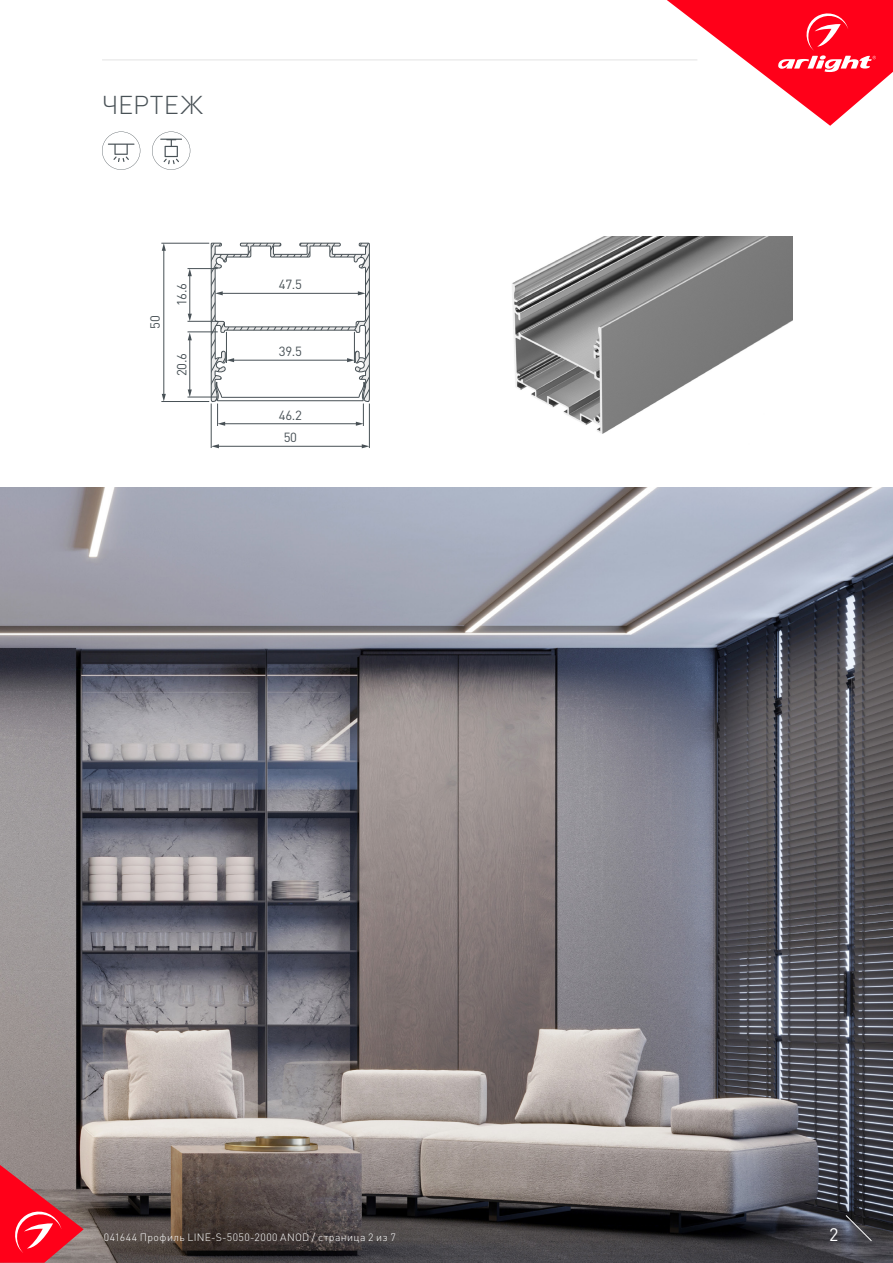
<style>
.page{position:relative;width:893px;height:1263px;background:#fff}
.page>*{position:absolute;margin:0;border:0;box-sizing:border-box;transform-origin:0 0}
.t1{font:300 25.5px "DIN Pro";letter-spacing:.01em;color:#485156}
.t2{font:18px "DIN Pro";color:#fff}
.t3{font:13.05px "DIN Pro";letter-spacing:-.025em;color:#485156}
.t4{font:300 10.5px "DIN Pro";letter-spacing:.04em;color:#fff}
</style>
<div class="page">
<img style="left:0;top:487px;width:893px;height:776px">
<svg style="left:0;top:1165px;width:84px;height:98px;background:#ce3e4a"></svg>
<svg style="left:845px;top:1215px;width:27px;height:26px"></svg>
<svg style="left:667px;top:0;width:226px;height:126px"></svg>
<hr style="left:102px;top:60px;width:595px;height:1px;background:#e3e3e3">
<svg style="left:102px;top:132px;width:38px;height:38px"></svg>
<svg style="left:152px;top:132px;width:38px;height:38px"></svg>
<hr style="left:218px;top:446px;width:145px;height:1px;background:#485156">
<svg style="left:362px;top:444px;width:7px;height:4px"></svg>
<svg style="left:212px;top:444px;width:7px;height:4px"></svg>
<hr style="left:369px;top:404px;width:1px;height:44px;background:#485156">
<hr style="left:211px;top:404px;width:1px;height:44px;background:#485156">
<hr style="left:164px;top:249px;width:1px;height:146px;background:#485156">
<svg style="left:162px;top:244px;width:4px;height:7px"></svg>
<svg style="left:162px;top:394px;width:4px;height:7px"></svg>
<hr style="left:161px;top:243px;width:48px;height:1px;background:#485156">
<hr style="left:161px;top:401px;width:48px;height:1px;background:#485156">
<hr style="left:190px;top:339px;width:1px;height:52px;background:#485156">
<svg style="left:188px;top:333px;width:4px;height:7px"></svg>
<svg style="left:188px;top:389px;width:4px;height:8px"></svg>
<hr style="left:190px;top:275px;width:1px;height:40px;background:#485156">
<svg style="left:188px;top:269px;width:4px;height:7px"></svg>
<svg style="left:188px;top:314px;width:4px;height:7px"></svg>
<svg style="left:210px;top:242px;width:160px;height:184px"></svg>
<hr style="left:187px;top:268px;width:31px;height:1px;background:#485156">
<hr style="left:187px;top:321px;width:31px;height:1px;background:#485156">
<hr style="left:187px;top:332px;width:31px;height:1px;background:#485156">
<hr style="left:187px;top:397px;width:31px;height:1px;background:#485156">
<hr style="left:226px;top:332px;width:1px;height:31px;background:#485156">
<hr style="left:354px;top:332px;width:1px;height:31px;background:#485156">
<img style="left:512px;top:236px;width:280px;height:198px">
<h1 class="t1" style="left:102px;top:87px;width:102px">ЧЕРТЕЖ</h1>
<p class="t3" style="left:146px;top:329px;width:15px;rotate:-90deg">50</p>
<p class="t3" style="left:173px;top:306px;width:25px;rotate:-90deg">16.6</p>
<p class="t3" style="left:173px;top:376px;width:25px;rotate:-90deg">20.6</p>
<p class="t3" style="left:279px;top:276px;width:25px">47.5</p>
<p class="t3" style="left:279px;top:343px;width:25px">39.5</p>
<p class="t3" style="left:279px;top:406px;width:25px">46.2</p>
<p class="t3" style="left:284px;top:429px;width:15px">50</p>
<p class="t4" style="left:104px;top:1230px;width:294px">041644 Профиль LINE-S-5050-2000 ANOD / страница 2 из 7</p>
<h2 class="t2" style="left:829px;top:1222px;width:11px">2</h2>
</div>
